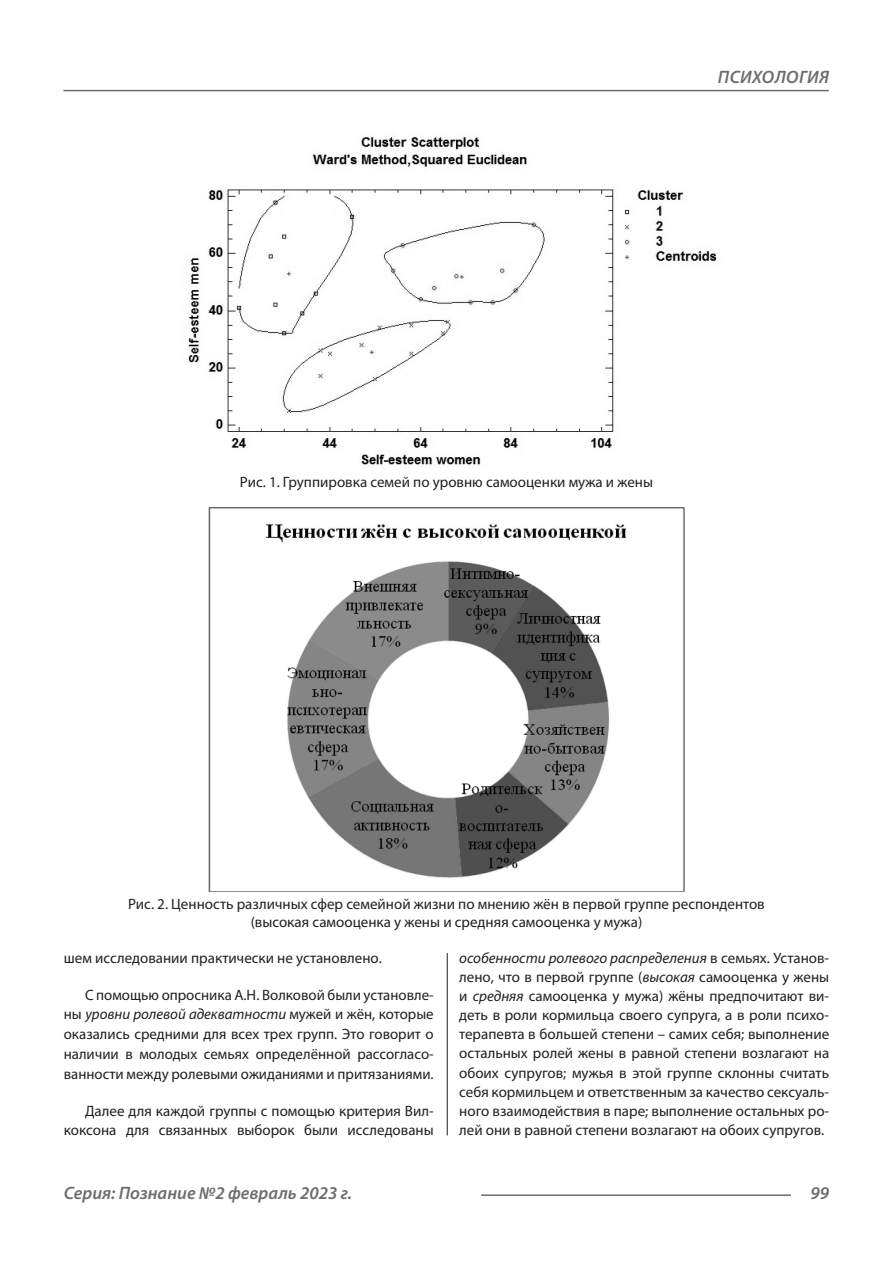
<style>
.page{position:relative;width:893px;height:1263px;background:#fff}
.page>*{position:absolute;margin:0;border:0;box-sizing:border-box;transform-origin:0 0}
.t1{font:italic 600 18px "Myriad Pro";color:#6c6d70}
.t2{font:italic 600 18px "Myriad Pro";letter-spacing:.02em;color:#6c6d70}
.Статья_текст{font:15px/19.2px "Myriad Pro";color:#231f20;text-align:justify}
.s1{font-style:italic}
</style>
<div class="page">
<hr style="left:447px;top:128px;width:1px;height:1007px;background:#231f20">
<hr style="left:63px;top:90px;width:766px;height:1px;background:#6c6d70">
<hr style="left:481px;top:1194px;width:310px;height:2px;background:#6c6d70">
<div style="left:440px;top:128px;width:12px;height:824px;background:#fff"></div>
<img style="left:188px;top:137px;width:529px;height:328px">
<img style="left:208px;top:508px;width:477px;height:383px">
<p class="t2" style="left:718px;top:66px;width:113px">ПСИХОЛОГИЯ</p>
<p class="Статья_текст" style="left:240px;top:472px;width:415px">Рис. 1. Группировка семей по уровню самооценки мужа и жены</p>
<p class="Статья_текст" style="left:128px;top:894px;width:638px">Рис. 2. Ценность различных сфер семейной жизни по мнению жён в первой группе респондентов</p>
<p class="Статья_текст" style="left:251px;top:912px;width:393px">(высокая самооценка у жены и средняя самооценка у мужа)</p>
<p class="Статья_текст" style="left:64px;top:948px;width:320px">шем исследовании практически не установлено.</p>
<p class="Статья_текст" style="left:64px;top:984px;width:371px;line-height:19.8px;text-indent:21px">С помощью опросника А.Н. Волковой были установле&shy;ны <span class="s1">уровни ролевой адекватности</span> мужей и жён, которые оказались средними для всех трех групп. Это говорит о наличии в молодых семьях определённой рассогласо&shy;ванности между ролевыми ожиданиями и притязаниями.</p>
<p class="Статья_текст" style="left:64px;top:1100px;width:371px;line-height:19.8px;text-align:right">Далее для каждой группы с помощью критерия Вил&shy;коксона для связанных выборок были исследованы</p>
<p class="Статья_текст" style="left:459px;top:948px;width:371px"><span class="s1">особенности ролевого распределения</span> в семьях. Установ&shy;лено, что в первой группе (<span class="s1">высокая</span> самооценка у жены и <span class="s1">средняя</span> самооценка у мужа) жёны предпочитают ви&shy;деть в роли кормильца своего супруга, а в роли психо&shy;терапевта в большей степени – самих себя; выполнение остальных ролей жены в равной степени возлагают на обоих супругов; мужья в этой группе склонны считать себя кормильцем и ответственным за качество сексуаль&shy;ного взаимодействия в паре; выполнение остальных ро&shy;лей они в равной степени возлагают на обоих супругов.</p>
<p class="t1" style="left:64px;top:1182px;width:290px">Серия: Познание №2 февраль 2023 г.</p>
<p class="t1" style="left:810px;top:1182px;width:20px">99</p>
</div>
